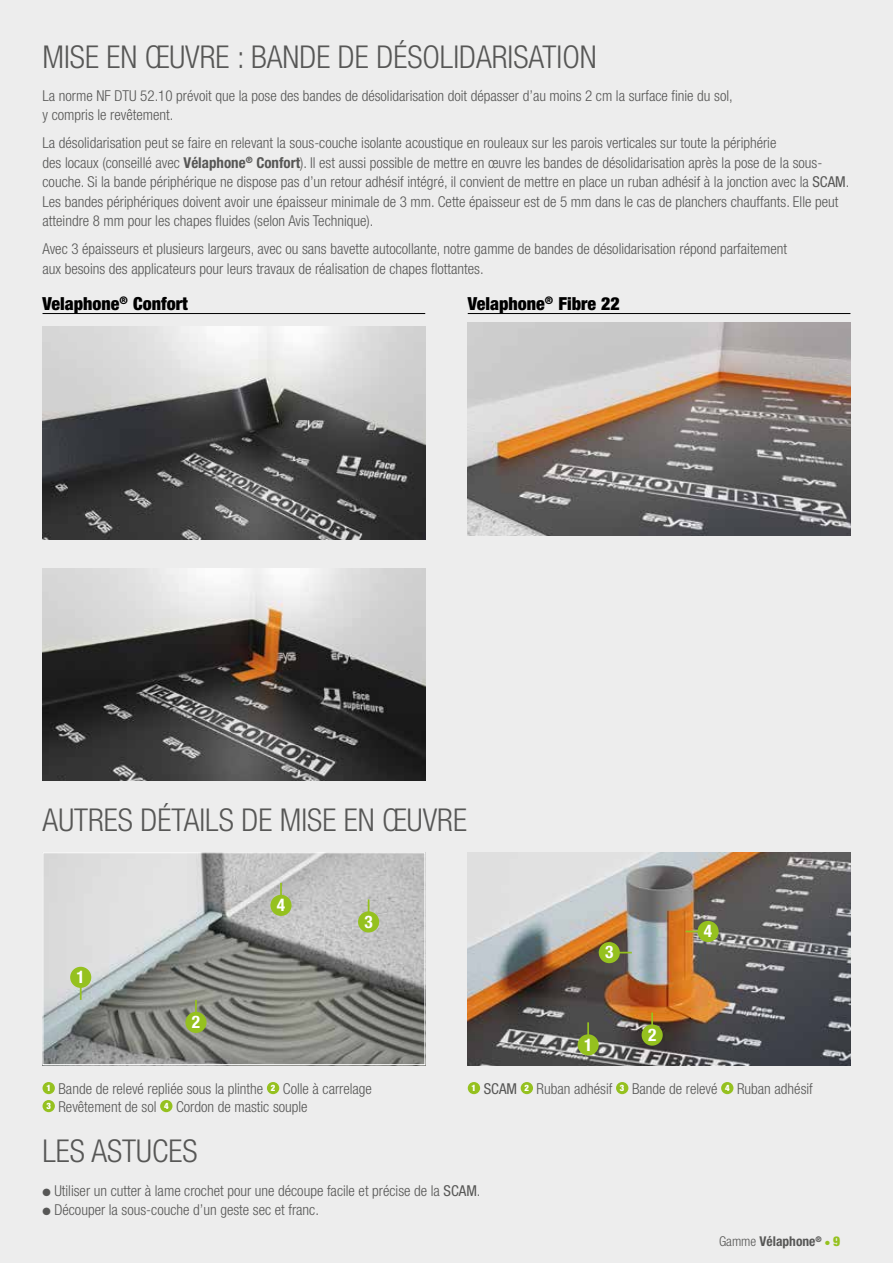
<style>
.page{position:relative;width:893px;height:1263px;background:#ededed}
.page>*{position:absolute;margin:0;border:0;box-sizing:border-box;transform-origin:0 0}
.t1{font:300 condensed 31.5px "Helvetica Neue";color:#575756}
.t2{font:900 condensed 18px "Helvetica Neue";color:#000}
.t3{font:700 condensed 17.4px "Helvetica Neue";color:#fff}
.t4{font:300 condensed 15px/19.5px "Helvetica Neue";color:#575756}
.t5{font:700 condensed 13.5px "Helvetica Neue";color:#575756}
.s1{font-weight:700}
.s2{font-weight:400}
.s3{font-weight:300}
.s4{color:#95c11f}
.s5{font-weight:900;color:#95c11f}
</style>
<div class="page">
<img style="left:43px;top:327px;width:382px;height:212px">
<img style="left:43px;top:568px;width:382px;height:213px">
<hr style="left:43px;top:313px;width:382px;height:1px;background:#000">
<img style="left:468px;top:322px;width:382px;height:213px">
<hr style="left:468px;top:313px;width:382px;height:1px;background:#000">
<div style="left:468px;top:1082px;width:12px;height:12px;background:#95c11f;border-radius:50%"></div>
<div style="left:521px;top:1082px;width:12px;height:12px;background:#95c11f;border-radius:50%"></div>
<div style="left:616px;top:1082px;width:12px;height:12px;background:#95c11f;border-radius:50%"></div>
<div style="left:721px;top:1082px;width:12px;height:12px;background:#95c11f;border-radius:50%"></div>
<img style="left:468px;top:852px;width:382px;height:213px">
<div style="left:578px;top:1034px;width:21px;height:21px;background:#95c11f;border-radius:50%"></div>
<svg style="left:587px;top:1022px;width:2px;height:13px"></svg>
<div style="left:599px;top:942px;width:21px;height:21px;background:#95c11f;border-radius:50%"></div>
<svg style="left:620px;top:952px;width:12px;height:1px"></svg>
<div style="left:642px;top:1024px;width:21px;height:22px;background:#95c11f;border-radius:50%"></div>
<svg style="left:651px;top:1012px;width:2px;height:13px"></svg>
<div style="left:697px;top:921px;width:22px;height:21px;background:#95c11f;border-radius:50%"></div>
<svg style="left:685px;top:931px;width:12px;height:1px"></svg>
<div style="left:43px;top:1082px;width:12px;height:12px;background:#95c11f;border-radius:50%"></div>
<div style="left:267px;top:1082px;width:12px;height:12px;background:#95c11f;border-radius:50%"></div>
<div style="left:43px;top:1100px;width:12px;height:12px;background:#95c11f;border-radius:50%"></div>
<div style="left:160px;top:1100px;width:12px;height:12px;background:#95c11f;border-radius:50%"></div>
<img style="left:45px;top:854px;width:378px;height:209px">
<div style="left:43px;top:852px;width:382px;height:213px;border:1px solid #fff"></div>
<div style="left:70px;top:967px;width:21px;height:21px;background:#95c11f;border-radius:50%"></div>
<svg style="left:80px;top:988px;width:2px;height:12px"></svg>
<div style="left:185px;top:1012px;width:22px;height:21px;background:#95c11f;border-radius:50%"></div>
<svg style="left:195px;top:1000px;width:2px;height:12px"></svg>
<div style="left:358px;top:911px;width:21px;height:21px;background:#95c11f;border-radius:50%"></div>
<svg style="left:368px;top:899px;width:1px;height:12px"></svg>
<div style="left:270px;top:895px;width:22px;height:21px;background:#95c11f;border-radius:50%"></div>
<svg style="left:280px;top:883px;width:2px;height:12px"></svg>
<h1 class="t1" style="left:42px;top:38px;width:556px">MISE EN ŒUVRE : BANDE DE DÉSOLIDARISATION</h1>
<p class="t4" style="left:43px;top:86px;width:692px">La norme NF DTU 52.10 prévoit que la pose des bandes de désolidarisation doit dépasser d’au moins 2 cm la surface finie du sol, y compris le revêtement.</p>
<p class="t4" style="left:43px;top:133px;width:808px">La désolidarisation peut se faire en relevant la sous-couche isolante acoustique en rouleaux sur les parois verticales sur toute la périphérie<br>des locaux (conseillé avec <span class="s1">Vélaphone</span><sup>®</sup> <span class="s1">Confort</span>). Il est aussi possible de mettre en œuvre les bandes de désolidarisation après la pose de la sous&shy;couche. Si la bande périphérique ne dispose pas d’un retour adhésif intégré, il convient de mettre en place un ruban adhésif à la jonction avec la <span class="s2">SCAM</span>.<br>Les bandes périphériques doivent avoir une épaisseur minimale de 3 mm. Cette épaisseur est de 5 mm dans le cas de planchers chauffants. Elle peut atteindre 8 mm pour les chapes fluides (selon Avis Technique).</p>
<p class="t4" style="left:43px;top:239px;width:746px">Avec 3 épaisseurs et plusieurs largeurs, avec ou sans bavette autocollante, notre gamme de bandes de désolidarisation répond parfaitement aux besoins des applicateurs pour leurs travaux de réalisation de chapes flottantes.</p>
<p class="t2" style="left:43px;top:292px;width:147px">Velaphone<sup>®</sup> Confort</p>
<p class="t2" style="left:468px;top:292px;width:154px">Velaphone<sup>®</sup> Fibre 22</p>
<h1 class="t1" style="left:43px;top:802px;width:426px">AUTRES DÉTAILS DE MISE EN ŒUVRE</h1>
<p class="t3" style="left:77px;top:966px;width:10px">1</p>
<p class="t3" style="left:192px;top:1011px;width:10px">2</p>
<p class="t3" style="left:277px;top:894px;width:10px">4</p>
<p class="t3" style="left:364px;top:911px;width:10px">3</p>
<p class="t4" style="left:46px;top:1080px;width:327px;line-height:18px"><sup>1</sup> Bande de relevé repliée sous la plinthe <sup>2</sup> Colle à carrelage<br><sup>3</sup> Revêtement de sol <sup>4</sup> Cordon de mastic souple</p>
<h1 class="t1" style="left:43px;top:1133px;width:156px">LES ASTUCES</h1>
<p class="t3" style="left:605px;top:941px;width:10px">3</p>
<p class="t3" style="left:584px;top:1034px;width:10px">1</p>
<p class="t3" style="left:648px;top:1024px;width:10px">2</p>
<p class="t3" style="left:704px;top:920px;width:10px">4</p>
<p class="t4" style="left:472px;top:1079px;width:343px"><sup>1</sup> <span class="s2">SCAM</span> <sup>2</sup> Ruban adhésif <sup>3</sup> Bande de relevé <sup>4</sup> Ruban adhésif</p>
<p class="t4" style="left:43px;top:1180px;width:439px">● Utiliser un cutter à lame crochet pour une découpe facile et précise de la <span class="s2">SCAM</span>.</p>
<p class="t4" style="left:43px;top:1200px;width:278px">● Découper la sous-couche d’un geste sec et franc.</p>
<p class="t5" style="left:719px;top:1233px;width:123px"><span class="s3">Gamme</span> Vélaphone<sup>®</sup> <span class="s4">●</span> <span class="s5">9</span></p>
</div>
